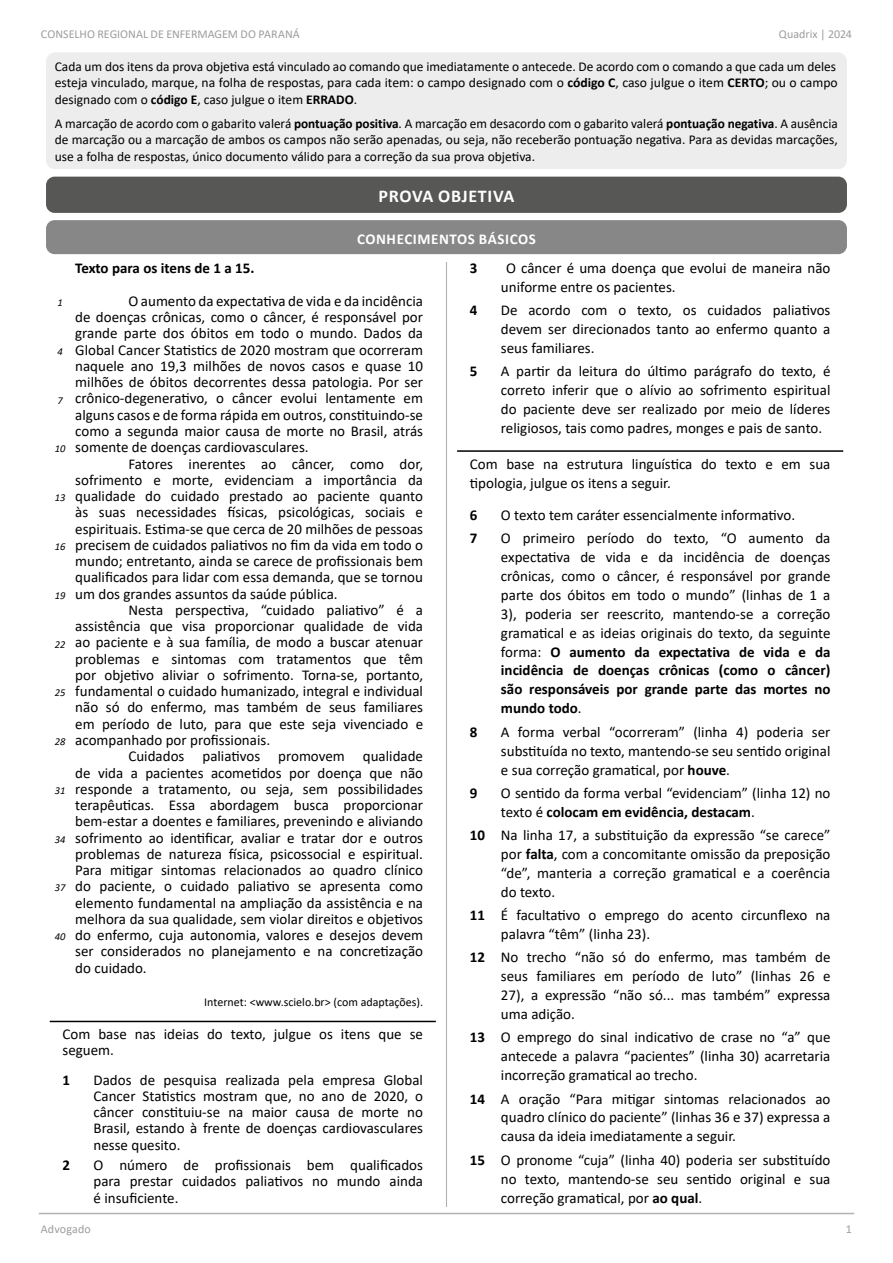
<style>
.page{position:relative;width:893px;height:1263px;background:#fff}
.page>*{position:absolute;margin:0;border:0;box-sizing:border-box;transform-origin:0 0}
.t1{font:700 18px "Calibri";letter-spacing:.04em;color:#fff}
.t2{font:15px/16.2px "Calibri";color:#000;text-align:justify}
.t3{font:700 15px "Calibri";color:#000}
.t4{font:700 15px "Calibri";letter-spacing:.04em;color:#fff}
.t5{font:13.5px/16.2px "Calibri";color:#000}
.t6{font:12px "Calibri";letter-spacing:.005em;color:#9d9d9c}
.t7{font:12px "Calibri";color:#000}
.t8{font:italic 10.5px "Calibri";color:#000}
.s1{font-weight:700}
</style>
<div class="page">
<hr style="left:446px;top:60px;width:1px;height:1147px;background:#b3b2b2">
<hr style="left:39px;top:1213px;width:815px;height:1px;background:#b3b2b2">
<div style="left:47px;top:53px;width:799px;height:116px;background:#ededed;border-radius:9px"></div>
<div style="left:46px;top:52px;width:801px;height:117px;border:2px solid #ededed;border-radius:9px"></div>
<div style="left:39px;top:213px;width:815px;height:48px;background:#fff"></div>
<div style="left:46px;top:220px;width:801px;height:34px;background:#878787;border-radius:9px"></div>
<div style="left:39px;top:169px;width:815px;height:51px;background:#fff"></div>
<div style="left:46px;top:177px;width:801px;height:36px;background:#575756;border-radius:9px"></div>
<hr style="left:50px;top:1021px;width:386px;height:1px;background:#000">
<hr style="left:457px;top:450px;width:386px;height:2px;background:#000">
<p class="t6" style="left:41px;top:25px;width:260px">CONSELHO REGIONAL DE ENFERMAGEM DO PARANÁ</p>
<p class="t6" style="left:779px;top:25px;width:75px">Quadrix | 2024</p>
<p class="t5" style="left:55px;top:58px;width:784px">Cada um dos itens da prova objetiva está vinculado ao comando que imediatamente o antecede. De acordo com o comando a que cada um deles esteja vinculado, marque, na folha de respostas, para cada item: o campo designado com o <span class="s1">código C</span>, caso julgue o item <span class="s1">CERTO</span>; ou o campo designado com o <span class="s1">código E</span>, caso julgue o item <span class="s1">ERRADO</span>.</p>
<p class="t5" style="left:55px;top:115px;width:785px;text-align:justify">A marcação de acordo com o gabarito valerá <span class="s1">pontuação positiva</span>. A marcação em desacordo com o gabarito valerá <span class="s1">pontuação negativa</span>. A ausência de marcação ou a marcação de ambos os campos não serão apenadas, ou seja, não receberão pontuação negativa. Para as devidas marcações, use a folha de respostas, único documento válido para a correção da sua prova objetiva.</p>
<p class="t1" style="left:379px;top:184px;width:137px">PROVA OBJETIVA</p>
<p class="t4" style="left:357px;top:228px;width:180px">CONHECIMENTOS BÁSICOS</p>
<p class="t3" style="left:75px;top:257px;width:181px">Texto para os itens de 1 a 15.</p>
<p class="t2" style="left:75px;top:292px;width:349px;text-indent:53px">O aumento da expectativa de vida e da incidência de doenças crônicas, como o câncer, é responsável por grande parte dos óbitos em todo o mundo. Dados da Global Cancer Statistics de 2020 mostram que ocorreram naquele ano 19,3 milhões de novos casos e quase 10 milhões de óbitos decorrentes dessa patologia. Por ser crônico‑degenerativo, o câncer evolui lentamente em alguns casos e de forma rápida em outros, constituindo‑se como a segunda maior causa de morte no Brasil, atrás somente de doenças cardiovasculares.</p>
<p class="t2" style="left:75px;top:455px;width:349px;text-indent:53px">Fatores inerentes ao câncer, como dor, sofrimento e morte, evidenciam a importância da qualidade do cuidado prestado ao paciente quanto às suas necessidades físicas, psicológicas, sociais e espirituais. Estima‑se que cerca de 20 milhões de pessoas precisem de cuidados paliativos no fim da vida em todo o mundo; entretanto, ainda se carece de profissionais bem qualificados para lidar com essa demanda, que se tornou um dos grandes assuntos da saúde pública.</p>
<p class="t2" style="left:75px;top:601px;width:349px;text-indent:53px">Nesta perspectiva, “cuidado paliativo” é a assistência que visa proporcionar qualidade de vida ao paciente e à sua família, de modo a buscar atenuar problemas e sintomas com tratamentos que têm por objetivo aliviar o sofrimento. Torna‑se, portanto, fundamental o cuidado humanizado, integral e individual não só do enfermo, mas também de seus familiares em período de luto, para que este seja vivenciado e acompanhado por profissionais.</p>
<p class="t2" style="left:75px;top:748px;width:349px;text-indent:53px">Cuidados paliativos promovem qualidade de vida a pacientes acometidos por doença que não responde a tratamento, ou seja, sem possibilidades terapêuticas. Essa abordagem busca proporcionar bem‑estar a doentes e familiares, prevenindo e aliviando sofrimento ao identificar, avaliar e tratar dor e outros problemas de natureza física, psicossocial e espiritual.<br>Para mitigar sintomas relacionados ao quadro clínico do paciente, o cuidado paliativo se apresenta como elemento fundamental na ampliação da assistência e na melhora da sua qualidade, sem violar direitos e objetivos do enfermo, cuja autonomia, valores e desejos devem ser considerados no planejamento e na concretização do cuidado.</p>
<p class="t7" style="left:204px;top:994px;width:220px">Internet: &lt;www.scielo.br&gt; (com adaptações).</p>
<p class="t2" style="left:63px;top:1026px;width:362px">Com base nas ideias do texto, julgue os itens que se seguem.</p>
<p class="t3" style="left:63px;top:1069px;width:9px">1</p>
<p class="t2" style="left:94px;top:1071px;width:331px">Dados de pesquisa realizada pela empresa Global Cancer Statistics mostram que, no ano de 2020, o câncer constituiu‑se na maior causa de morte no Brasil, estando à frente de doenças cardiovasculares nesse quesito.</p>
<p class="t3" style="left:62px;top:1154px;width:9px">2</p>
<p class="t2" style="left:94px;top:1156px;width:331px">O número de profissionais bem qualificados para prestar cuidados paliativos no mundo ainda é insuficiente.</p>
<p class="t8" style="left:58px;top:295px;width:7px">1</p>
<p class="t8" style="left:58px;top:344px;width:7px">4</p>
<p class="t8" style="left:58px;top:393px;width:7px">7</p>
<p class="t8" style="left:55px;top:442px;width:12px">10</p>
<p class="t8" style="left:55px;top:490px;width:12px">13</p>
<p class="t8" style="left:55px;top:539px;width:12px">16</p>
<p class="t8" style="left:55px;top:588px;width:12px">19</p>
<p class="t8" style="left:55px;top:637px;width:12px">22</p>
<p class="t8" style="left:55px;top:685px;width:12px">25</p>
<p class="t8" style="left:55px;top:734px;width:12px">28</p>
<p class="t8" style="left:55px;top:783px;width:12px">31</p>
<p class="t8" style="left:55px;top:832px;width:12px">34</p>
<p class="t8" style="left:55px;top:881px;width:12px">37</p>
<p class="t8" style="left:55px;top:929px;width:12px">40</p>
<p class="t6" style="left:41px;top:1220px;width:52px">Advogado</p>
<p class="t3" style="left:470px;top:257px;width:9px">3</p>
<p class="t2" style="left:501px;top:258px;width:331px;line-height:18.9px;text-indent:5px">O câncer é uma doença que evolui de maneira não uniforme entre os pacientes.</p>
<p class="t3" style="left:470px;top:299px;width:9px">4</p>
<p class="t2" style="left:501px;top:300px;width:331px;line-height:18.9px">De acordo com o texto, os cuidados paliativos devem ser direcionados tanto ao enfermo quanto a seus familiares.</p>
<p class="t3" style="left:470px;top:360px;width:9px">5</p>
<p class="t2" style="left:501px;top:361px;width:331px;line-height:18.9px">A partir da leitura do último parágrafo do texto, é correto inferir que o alívio ao sofrimento espiritual do paciente deve ser realizado por meio de líderes religiosos, tais como padres, monges e pais de santo.</p>
<p class="t2" style="left:470px;top:454px;width:362px;line-height:18.9px">Com base na estrutura linguística do texto e em sua tipologia, julgue os itens a seguir.</p>
<p class="t3" style="left:470px;top:504px;width:9px">6</p>
<p class="t2" style="left:501px;top:506px;width:296px">O texto tem caráter essencialmente informativo.</p>
<p class="t3" style="left:470px;top:527px;width:9px">7</p>
<p class="t2" style="left:501px;top:528px;width:331px;line-height:18.9px">O primeiro período do texto, “O aumento da expectativa de vida e da incidência de doenças crônicas, como o câncer, é responsável por grande parte dos óbitos em todo o mundo” (linhas de 1 a 3), poderia ser reescrito, mantendo‑se a correção gramatical e as ideias originais do texto, da seguinte forma: <span class="s1">O aumento da expectativa de vida e da incidência de doenças crônicas (como o câncer) são responsáveis por grande parte das mortes no mundo todo</span>.</p>
<p class="t3" style="left:470px;top:721px;width:9px">8</p>
<p class="t2" style="left:501px;top:722px;width:331px;line-height:18.9px">A forma verbal “ocorreram” (linha 4) poderia ser substituída no texto, mantendo‑se seu sentido original e sua correção gramatical, por <span class="s1">houve</span>.</p>
<p class="t3" style="left:470px;top:782px;width:9px">9</p>
<p class="t2" style="left:501px;top:783px;width:331px;line-height:18.9px">O sentido da forma verbal “evidenciam” (linha 12) no texto é <span class="s1">colocam em evidência, destacam</span>.</p>
<p class="t2" style="left:501px;top:825px;width:331px;line-height:18.9px;text-indent:-31px"><span class="s1">10</span> Na linha 17, a substituição da expressão “se carece” por <span class="s1">falta</span>, com a concomitante omissão da preposição “de”, manteria a correção gramatical e a coerência do texto.</p>
<p class="t2" style="left:501px;top:905px;width:331px;line-height:18.9px;text-indent:-31px"><span class="s1">11</span> É facultativo o emprego do acento circunflexo na palavra “têm” (linha 23).</p>
<p class="t2" style="left:501px;top:947px;width:331px;line-height:18.9px;text-indent:-31px"><span class="s1">12</span> No trecho “não só do enfermo, mas também de seus familiares em período de luto” (linhas 26 e 27), a expressão “não só... mas também” expressa uma adição.</p>
<p class="t2" style="left:501px;top:1027px;width:331px;line-height:18.9px;text-indent:-31px"><span class="s1">13</span> O emprego do sinal indicativo de crase no “a” que antecede a palavra “pacientes” (linha 30) acarretaria incorreção gramatical ao trecho.</p>
<p class="t2" style="left:501px;top:1089px;width:331px;line-height:18.9px;text-indent:-31px"><span class="s1">14</span> A oração “Para mitigar sintomas relacionados ao quadro clínico do paciente” (linhas 36 e 37) expressa a causa da ideia imediatamente a seguir.</p>
<p class="t2" style="left:501px;top:1150px;width:331px;line-height:18.9px;text-indent:-31px"><span class="s1">15</span> O pronome “cuja” (linha 40) poderia ser substituído no texto, mantendo‑se seu sentido original e sua correção gramatical, por <span class="s1">ao qual</span>.</p>
<p class="t6" style="left:846px;top:1220px;width:8px">1</p>
</div>
